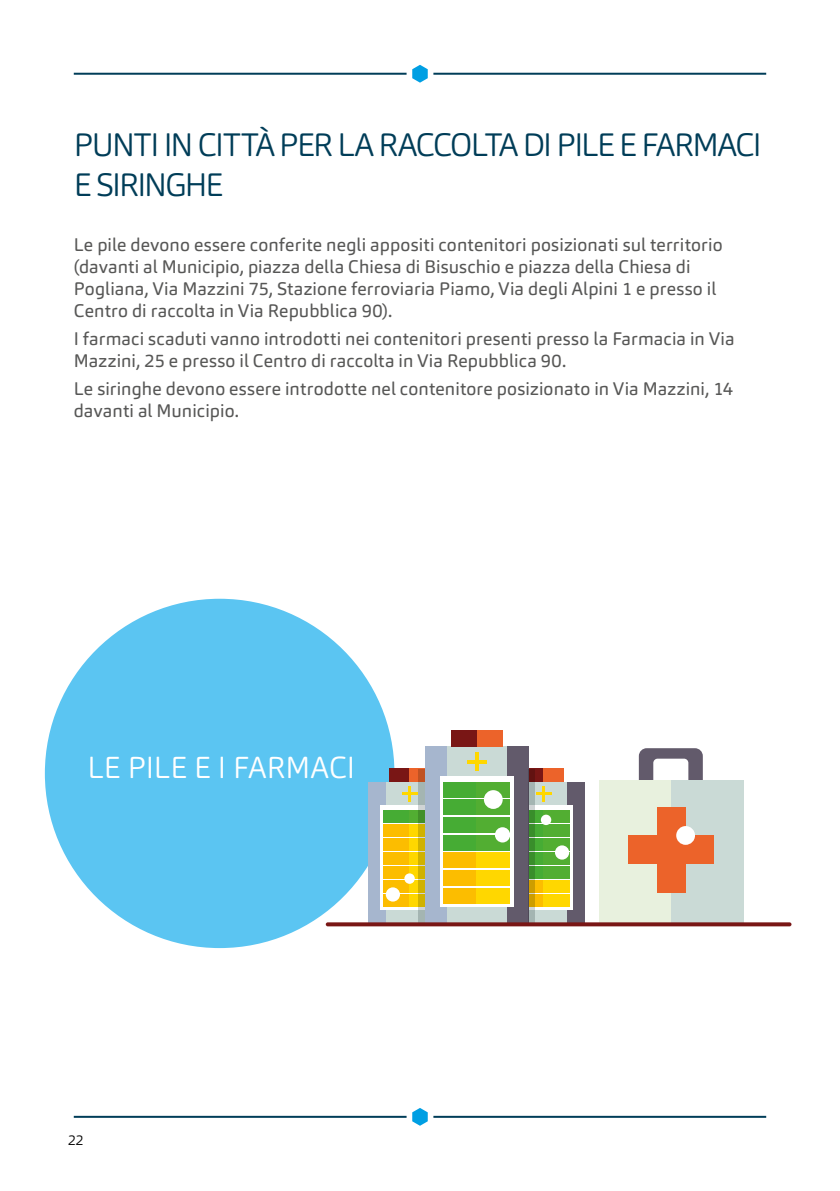
<style>
.page{position:relative;width:840px;height:1191px;background:#fff}
.page>*{position:absolute;margin:0;border:0;box-sizing:border-box;transform-origin:0 0}
.t1{font:300 32px/40px "Carnas";letter-spacing:-.055em;color:#003d58}
.t2{font:300 30px "Carnas";color:#fff}
.t3{font:18px/22px "Carnas";letter-spacing:.005em;color:#575756}
.t4{font:300 14px "Carnas";color:#000}
</style>
<div class="page">
<hr style="left:433px;top:73px;width:332px;height:2px;background:#003d58">
<hr style="left:74px;top:73px;width:332px;height:2px;background:#003d58">
<svg style="left:412px;top:65px;width:15px;height:18px"></svg>
<hr style="left:433px;top:1115px;width:332px;height:2px;background:#003d58">
<hr style="left:74px;top:1115px;width:332px;height:2px;background:#003d58">
<svg style="left:412px;top:1108px;width:15px;height:17px"></svg>
<div style="left:45px;top:599px;width:349px;height:349px;background:#5bc5f2;border-radius:50%"></div>
<svg style="left:638px;top:748px;width:64px;height:32px"></svg>
<div style="left:599px;top:780px;width:144px;height:144px;background:#cadad6"></div>
<div style="left:599px;top:780px;width:71px;height:144px;background:#e8f1de"></div>
<div style="left:656px;top:807px;width:29px;height:85px;background:#ec632a"></div>
<div style="left:628px;top:835px;width:85px;height:29px;background:#ec632a"></div>
<div style="left:675px;top:826px;width:19px;height:19px;background:#fff;border-radius:50%"></div>
<div style="left:368px;top:782px;width:41px;height:140px;background:#cadad6"></div>
<svg style="left:409px;top:782px;width:16px;height:140px"></svg>
<div style="left:389px;top:769px;width:20px;height:13px;background:#791615"></div>
<div style="left:409px;top:769px;width:21px;height:13px;background:#ec632a"></div>
<div style="left:368px;top:782px;width:17px;height:140px;background:#a6b6ce"></div>
<svg style="left:380px;top:805px;width:45px;height:105px"></svg>
<div style="left:383px;top:810px;width:26px;height:12px;background:#46ac34"></div>
<div style="left:409px;top:810px;width:26px;height:12px;background:#52ae32"></div>
<div style="left:383px;top:824px;width:26px;height:12px;background:#fcbd00"></div>
<div style="left:409px;top:824px;width:26px;height:12px;background:#ffd700"></div>
<div style="left:383px;top:838px;width:26px;height:12px;background:#fcbd00"></div>
<div style="left:409px;top:838px;width:26px;height:12px;background:#ffd700"></div>
<div style="left:383px;top:852px;width:26px;height:12px;background:#fcbd00"></div>
<div style="left:409px;top:852px;width:26px;height:12px;background:#ffd700"></div>
<div style="left:383px;top:866px;width:26px;height:12px;background:#fcbd00"></div>
<svg style="left:409px;top:866px;width:16px;height:12px"></svg>
<div style="left:383px;top:880px;width:26px;height:12px;background:#fcbd00"></div>
<svg style="left:409px;top:880px;width:16px;height:12px"></svg>
<div style="left:383px;top:894px;width:26px;height:12px;background:#fcbd00"></div>
<div style="left:409px;top:894px;width:26px;height:12px;background:#ffd700"></div>
<svg style="left:408px;top:786px;width:2px;height:15px"></svg>
<hr style="left:402px;top:792px;width:15px;height:3px;background:#ffd700">
<div style="left:502px;top:782px;width:41px;height:140px;background:#cadad6"></div>
<div style="left:543px;top:782px;width:41px;height:140px;background:#cadad6"></div>
<div style="left:523px;top:769px;width:20px;height:13px;background:#791615"></div>
<div style="left:543px;top:769px;width:21px;height:13px;background:#ec632a"></div>
<div style="left:567px;top:782px;width:17px;height:140px;background:#625a6b"></div>
<div style="left:514px;top:805px;width:58px;height:105px;background:linear-gradient(to bottom,#fff,#fff)"></div>
<div style="left:517px;top:810px;width:26px;height:12px;background:#46ac34"></div>
<div style="left:543px;top:810px;width:26px;height:12px;background:#52ae32"></div>
<div style="left:517px;top:824px;width:26px;height:12px;background:#46ac34"></div>
<div style="left:543px;top:824px;width:26px;height:12px;background:#52ae32"></div>
<div style="left:517px;top:838px;width:26px;height:12px;background:#46ac34"></div>
<div style="left:543px;top:838px;width:26px;height:12px;background:#52ae32"></div>
<div style="left:517px;top:852px;width:26px;height:12px;background:#46ac34"></div>
<div style="left:543px;top:852px;width:26px;height:12px;background:#52ae32"></div>
<div style="left:517px;top:866px;width:26px;height:12px;background:#46ac34"></div>
<div style="left:543px;top:866px;width:26px;height:12px;background:#52ae32"></div>
<div style="left:517px;top:880px;width:26px;height:12px;background:#fcbd00"></div>
<div style="left:543px;top:880px;width:26px;height:12px;background:#ffd700"></div>
<div style="left:517px;top:894px;width:26px;height:12px;background:#fcbd00"></div>
<div style="left:543px;top:894px;width:26px;height:12px;background:#ffd700"></div>
<svg style="left:542px;top:786px;width:2px;height:15px"></svg>
<hr style="left:536px;top:792px;width:15px;height:3px;background:#ffd700">
<div style="left:425px;top:746px;width:51px;height:177px;background:#cadad6"></div>
<div style="left:476px;top:746px;width:52px;height:177px;background:#cadad6"></div>
<div style="left:451px;top:730px;width:25px;height:16px;background:#791615"></div>
<div style="left:476px;top:730px;width:26px;height:16px;background:#ec632a"></div>
<div style="left:425px;top:746px;width:21px;height:177px;background:#a6b6ce"></div>
<div style="left:506px;top:746px;width:22px;height:177px;background:#625a6b"></div>
<svg style="left:440px;top:776px;width:73px;height:131px;background:#edf3d8"></svg>
<div style="left:443px;top:782px;width:33px;height:15px;background:#46ac34"></div>
<div style="left:476px;top:782px;width:33px;height:15px;background:#52ae32"></div>
<div style="left:443px;top:799px;width:33px;height:16px;background:#46ac34"></div>
<div style="left:476px;top:799px;width:33px;height:16px;background:#52ae32"></div>
<div style="left:443px;top:817px;width:33px;height:15px;background:#46ac34"></div>
<div style="left:476px;top:817px;width:33px;height:15px;background:#52ae32"></div>
<div style="left:443px;top:835px;width:33px;height:15px;background:#46ac34"></div>
<div style="left:476px;top:835px;width:33px;height:15px;background:#52ae32"></div>
<div style="left:443px;top:852px;width:33px;height:16px;background:#fcbd00"></div>
<div style="left:476px;top:852px;width:33px;height:16px;background:#ffd700"></div>
<div style="left:443px;top:870px;width:33px;height:15px;background:#fcbd00"></div>
<div style="left:476px;top:870px;width:33px;height:15px;background:#ffd700"></div>
<div style="left:443px;top:887px;width:33px;height:16px;background:#fcbd00"></div>
<div style="left:476px;top:887px;width:33px;height:16px;background:#ffd700"></div>
<hr style="left:475px;top:752px;width:3px;height:19px;background:#ffd700">
<hr style="left:467px;top:760px;width:19px;height:3px;background:#ffd700">
<svg style="left:417px;top:769px;width:7px;height:153px"></svg>
<svg style="left:528px;top:769px;width:7px;height:153px"></svg>
<svg style="left:325px;top:922px;width:466px;height:4px;background:#802726"></svg>
<div style="left:483px;top:790px;width:19px;height:19px;background:#fff;border-radius:50%"></div>
<div style="left:494px;top:827px;width:16px;height:15px;background:#fff;border-radius:50%"></div>
<div style="left:540px;top:814px;width:11px;height:11px;background:#fff;border-radius:50%"></div>
<div style="left:404px;top:873px;width:10px;height:10px;background:#fff;border-radius:50%"></div>
<div style="left:554px;top:845px;width:15px;height:14px;background:#fff;border-radius:50%"></div>
<div style="left:385px;top:887px;width:15px;height:14px;background:#fff;border-radius:50%"></div>
<h1 class="t1" style="left:74px;top:124px;width:689px">PUNTI IN CITTÀ PER LA RACCOLTA DI PILE E FARMACI<br>E SIRINGHE</h1>
<p class="t3" style="left:74px;top:234px;width:650px">Le pile devono essere conferite negli appositi contenitori posizionati sul territorio (davanti al Municipio, piazza della Chiesa di Bisuschio e piazza della Chiesa di Pogliana, Via Mazzini 75, Stazione ferroviaria Piamo, Via degli Alpini 1 e presso il Centro di raccolta in Via Repubblica 90).</p>
<p class="t3" style="left:74px;top:327px;width:662px">I farmaci scaduti vanno introdotti nei contenitori presenti presso la Farmacia in Via<br>Mazzini, 25 e presso il Centro di raccolta in Via Repubblica 90.</p>
<p class="t3" style="left:74px;top:377px;width:660px">Le siringhe devono essere introdotte nel contenitore posizionato in Via Mazzini, 14 davanti al Municipio.</p>
<h2 class="t2" style="left:87px;top:748px;width:269px">LE PILE E I FARMACI</h2>
<p class="t4" style="left:68px;top:1131px;width:17px">22</p>
</div>
